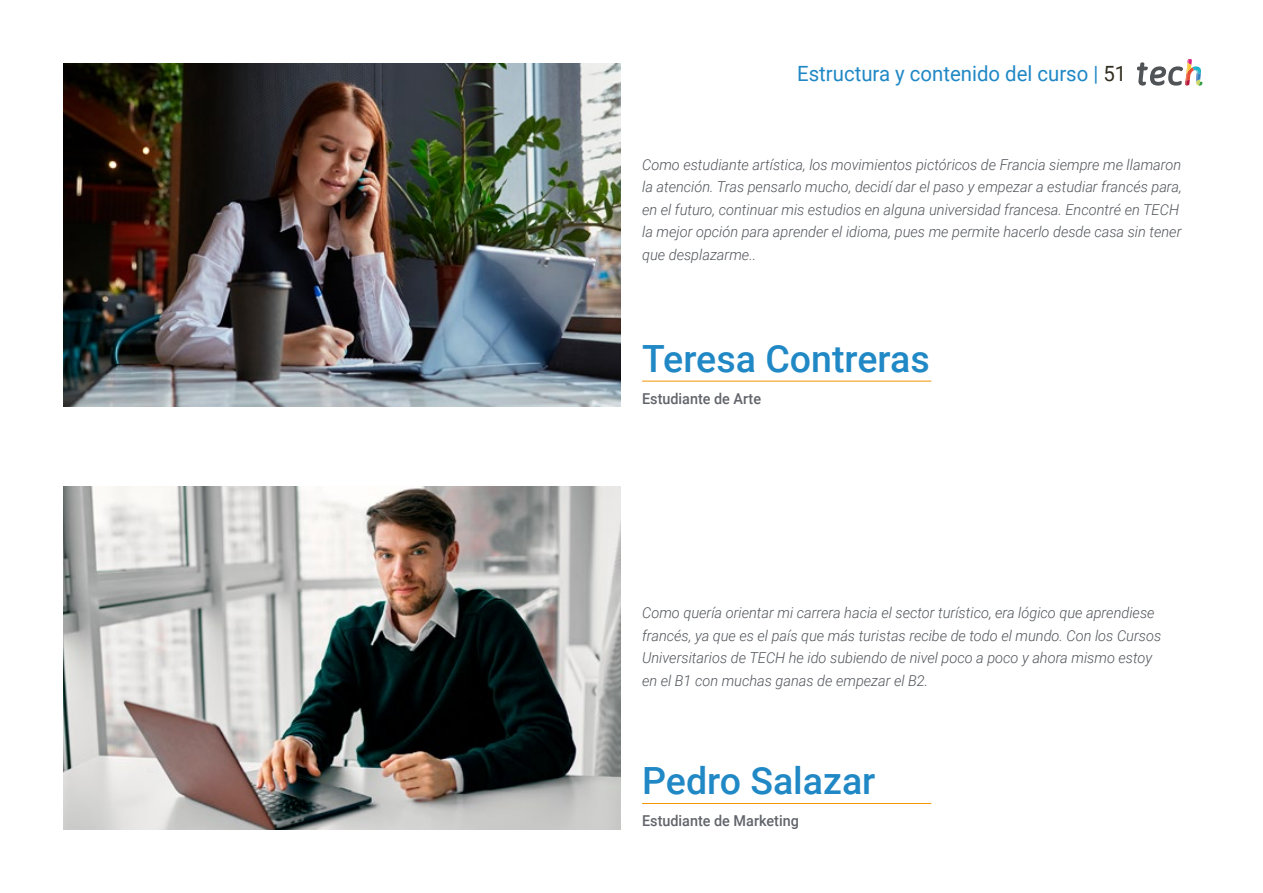
<style>
.page{position:relative;width:1263px;height:893px;background:#fff}
.page>*{position:absolute;margin:0;border:0;box-sizing:border-box;transform-origin:0 0}
.t1{font:500 37.5px "Roboto";color:#2088c5}
.t2{font:21px "Roboto";color:#2088c5}
.t3{font:italic 300 15px/22.5px "Roboto";color:#52555b}
.t4{font:500 15px "Roboto";color:#61646a;scale:.96 1}
.s1{color:#312e20}
</style>
<div class="page">
<svg style="left:1137px;top:59px;width:65px;height:27px"></svg>
<hr style="left:642px;top:381px;width:289px;height:1px;background:#f39400">
<img style="left:64px;top:64px;width:557px;height:343px">
<hr style="left:642px;top:803px;width:289px;height:1px;background:#f39400">
<img style="left:64px;top:486px;width:557px;height:343px">
<h2 class="t2" style="left:797px;top:59px;width:331px">Estructura y contenido del curso | <span class="s1">51</span></h2>
<p class="t3" style="left:642px;top:152px;width:541px">Como estudiante artística, los movimientos pictóricos de Francia siempre me llamaron la atención. Tras pensarlo mucho, decidí dar el paso y empezar a estudiar francés para, en el futuro, continuar mis estudios en alguna universidad francesa. Encontré en TECH la mejor opción para aprender el idioma, pues me permite hacerlo desde casa sin tener que desplazarme..</p>
<h1 class="t1" style="left:642px;top:332px;width:289px">Teresa Contreras</h1>
<p class="t4" style="left:642px;top:388px;width:125px">Estudiante de Arte</p>
<p class="t3" style="left:642px;top:601px;width:521px">Como quería orientar mi carrera hacia el sector turístico, era lógico que aprendiese francés, ya que es el país que más turistas recibe de todo el mundo. Con los Cursos Universitarios de TECH he ido subiendo de nivel poco a poco y ahora mismo estoy en el B1 con muchas ganas de empezar el B2.</p>
<h1 class="t1" style="left:642px;top:754px;width:235px">Pedro Salazar</h1>
<p class="t4" style="left:642px;top:810px;width:165px">Estudiante de Marketing</p>
</div>
